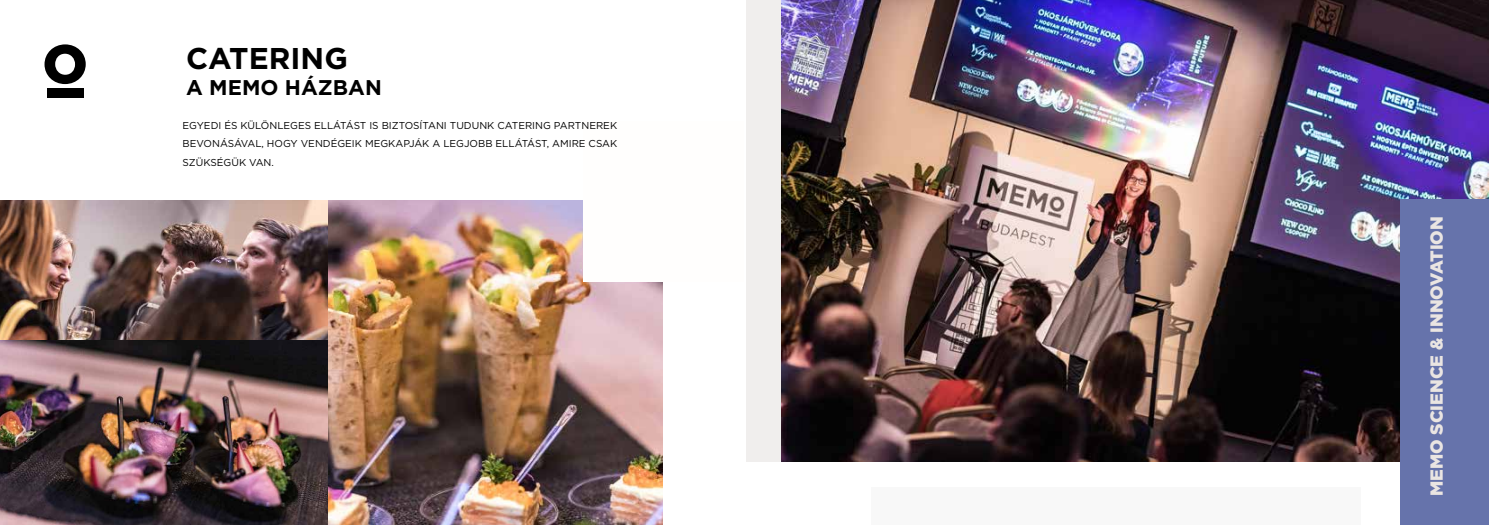
<style>
.page{position:relative;width:1489px;height:525px;background:#fff}
.page>*{position:absolute;margin:0;border:0;box-sizing:border-box;transform-origin:0 0}
.t1{font:700 30px "Gotham";color:#000}
.t2{font:700 21.25px "Gotham";color:#000}
.t3{font:900 17.5px "Gotham";color:#eae5e2}
.t4{font:10px/18.8px "Gotham";color:#000;text-align:justify}
</style>
<div class="page">
<div style="left:871px;top:487px;width:489px;height:37px;background:#f8f8f8"></div>
<div style="left:47px;top:88px;width:36px;height:10px;background:#000"></div>
<svg style="left:45px;top:44px;width:41px;height:40px"></svg>
<div style="left:746px;top:0;width:742px;height:461px;background:#f0eeed"></div>
<img style="left:781px;top:0;width:707px;height:461px">
<img style="left:328px;top:200px;width:334px;height:324px">
<img style="left:0;top:339px;width:328px;height:185px">
<img style="left:0;top:200px;width:328px;height:139px">
<div style="left:583px;top:121px;width:160px;height:160px;background:#fffefd"></div>
<div style="left:1400px;top:199px;width:88px;height:325px;background:#6673ab"></div>
<h1 class="t1" style="left:186px;top:38px;width:163px">CATERING</h1>
<h2 class="t2" style="left:186px;top:73px;width:197px">A MEMO HÁZBAN</h2>
<p class="t4" style="left:182px;top:115px;width:436px">EGYEDI ÉS KÜLÖNLEGES ELLÁTÁST IS BIZTOSÍTANI TUDUNK CATERING PARTNEREK BEVONÁSÁVAL, HOGY VENDÉGEIK MEGKAPJÁK A LEGJOBB ELLÁTÁST, AMIRE CSAK SZÜKSÉGÜK VAN.</p>
<h3 class="t3" style="left:1424px;top:496px;width:281px;rotate:-90deg">MEMO SCIENCE &amp; INNOVATION</h3>
</div>
